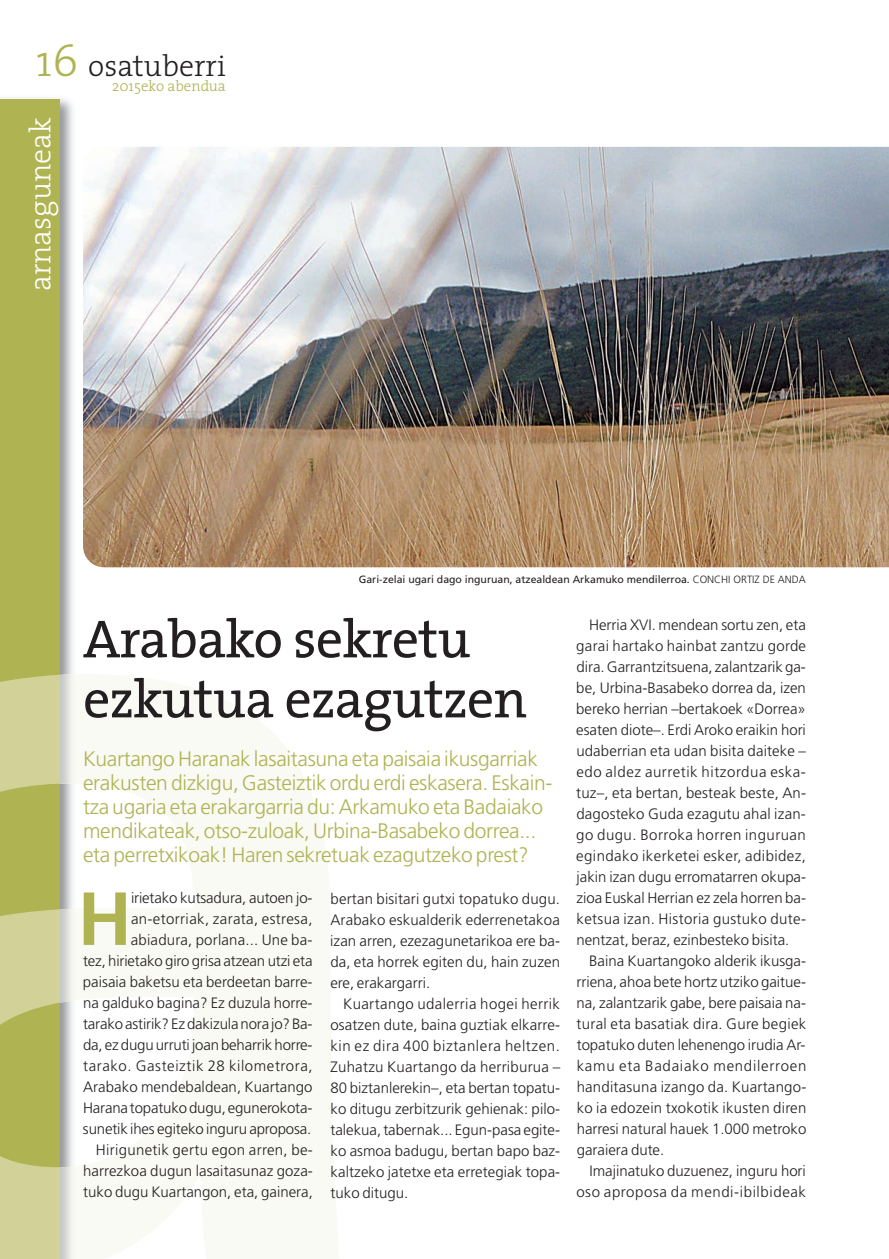
<style>
.page{position:relative;width:889px;height:1259px;background:#fff}
.page>*{position:absolute;margin:0;border:0;box-sizing:border-box;transform-origin:0 0}
.t1{font:700 75.15px "Frutiger";color:#afb352}
.t2{font:54px/60px "The Serif";letter-spacing:-.015em;color:#231f20}
.t3{font:300 30px "The Serif";color:#231f20}
.t4{font:300 30px "The Serif";color:#fff}
.t5{font:300 21px/24px "Frutiger";letter-spacing:-.015em;color:#afb352}
.t6{font:300 15px/21px "Frutiger";color:#231f20;text-align:justify}
.t7{font:300 15px "The Serif";color:#afb352}
.t8{font:10.5px "Frutiger";color:#231f20}
.s1{font-size:45px;color:#afb352}
.s2{font-weight:300}
</style>
<div class="page">
<img style="left:0;top:98px;width:73px;height:576px">
<div style="left:0;top:99px;width:60px;height:1160px;background:#afb352"></div>
<svg style="left:80px;top:675px;width:259px;height:584px;fill:#f9faf4"></svg>
<img style="left:59px;top:674px;width:18px;height:585px">
<img style="left:83px;top:147px;width:806px;height:420px">
<svg style="left:0;top:675px;width:60px;height:584px"></svg>
<h3 class="t3" style="left:36px;top:56px;width:191px"><span class="s1">16</span> osatuberri</h3>
<p class="t7" style="left:112px;top:81px;width:115px">2015eko abendua</p>
<h3 class="t4" style="left:30px;top:291px;width:176px;rotate:-90deg">arnasguneak</h3>
<p class="t8" style="left:359px;top:575px;width:449px">Gari-zelai ugari dago inguruan, atzealdean Arkamuko mendilerroa. <span class="s2">CONCHI ORTIZ DE ANDA</span></p>
<h2 class="t2" style="left:83px;top:616px;width:446px">Arabako sekretu ezkutua ezagutzen</h2>
<p class="t6" style="left:576px;top:615px;width:231px;text-indent:13px">Herria XVI. mendean sortu zen, eta garai hartako hainbat zantzu gorde dira. Garrantzitsuena, zalantzarik ga&shy;be, Urbina-Basabeko dorrea da, izen bereko herrian –bertakoek «Dorrea» esaten diote–. Erdi Aroko eraikin hori udaberrian eta udan bisita daiteke – edo aldez aurretik hitzordua eska&shy;tuz–, eta bertan, besteak beste, An&shy;dagosteko Guda ezagutu ahal izan&shy;go dugu. Borroka horren inguruan egindako ikerketei esker, adibidez, jakin izan dugu erromatarren okupa&shy;zioa Euskal Herrian ez zela horren ba&shy;ketsua izan. Historia gustuko dute&shy;nentzat, beraz, ezinbesteko bisita.</p>
<p class="t6" style="left:576px;top:951px;width:231px;text-indent:13px">Baina Kuartangoko alderik ikusga&shy;rriena, ahoa bete hortz utziko gaitue&shy;na, zalantzarik gabe, bere paisaia na&shy;tural eta basatiak dira. Gure begiek topatuko duten lehenengo irudia Ar&shy;kamu eta Badaiako mendilerroen handitasuna izango da. Kuartango&shy;ko ia edozein txokotik ikusten diren harresi natural hauek 1.000 metroko garaiera dute.</p>
<p class="t6" style="left:576px;top:1161px;width:231px;text-align:right">Imajinatuko duzuenez, inguru hori oso aproposa da mendi-ibilbideak</p>
<p class="t5" style="left:83px;top:748px;width:471px">Kuartango Haranak lasaitasuna eta paisaia ikusgarriak erakusten dizkigu, Gasteiztik ordu erdi eskasera. Eskain&shy;tza ugaria eta erakargarria du: Arkamuko eta Badaiako mendikateak, otso-zuloak, Urbina-Basabeko dorrea... eta perretxikoak! Haren sekretuak ezagutzeko prest?</p>
<p class="t6" style="left:83px;top:888px;width:231px;text-align:right">irietako kutsadura, autoen jo&shy;an-etorriak, zarata, estresa, abiadura, porlana... Une ba-<br>tez, hirietako giro grisa atzean utzi eta paisaia baketsu eta berdeetan barre&shy;na galduko bagina? Ez duzula horre&shy;tarako astirik? Ez dakizula nora jo? Ba&shy;da, ez dugu urruti joan beharrik horre&shy;tarako. Gasteiztik 28 kilometrora, Arabako mendebaldean, Kuartango Harana topatuko dugu, egunerokota&shy;sunetik ihes egiteko inguru aproposa.<br>Hirigunetik gertu egon arren, be&shy;harrezkoa dugun lasaitasunaz goza&shy;tuko dugu Kuartangon, eta, gainera,</p>
<p class="t6" style="left:330px;top:890px;width:231px">bertan bisitari gutxi topatuko dugu.<br>Arabako eskualderik ederrenetakoa izan arren, ezezagunetarikoa ere ba&shy;da, eta horrek egiten du, hain zuzen ere, erakargarri.</p>
<h1 class="t1" style="left:78px;top:888px;width:56px">H</h1>
<p class="t6" style="left:330px;top:995px;width:231px;text-indent:13px">Kuartango udalerria hogei herrik osatzen dute, baina guztiak elkarre&shy;kin ez dira 400 biztanlera heltzen.<br>Zuhatzu Kuartango da herriburua – 80 biztanlerekin–, eta bertan topatu&shy;ko ditugu zerbitzurik gehienak: pilo&shy;talekua, tabernak... Egun-pasa egite&shy;ko asmoa badugu, bertan bapo baz&shy;kaltzeko jatetxe eta erretegiak topa&shy;tuko ditugu.</p>
</div>
